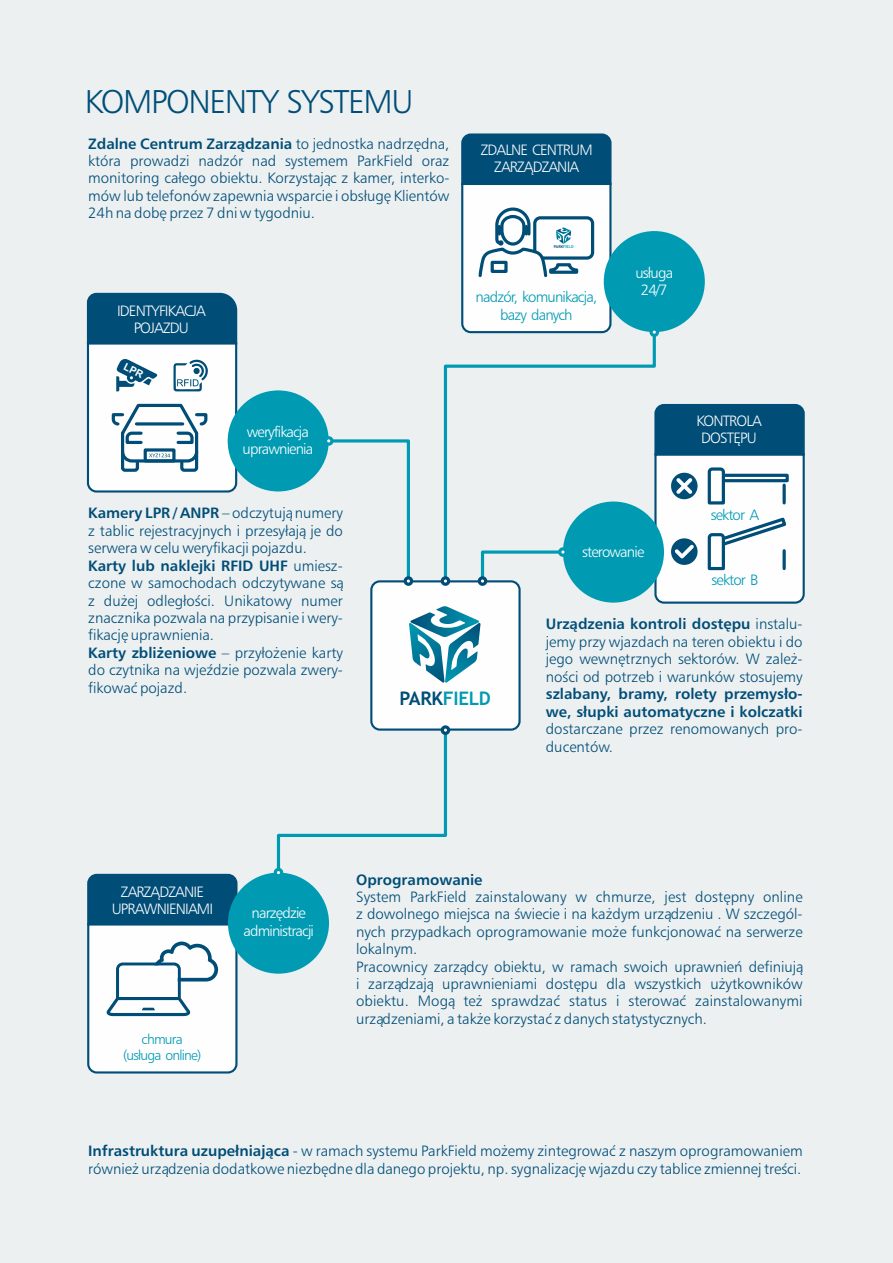
<style>
.page{position:relative;width:893px;height:1263px;background:#ecf0f1}
.page>*{position:absolute;margin:0;border:0;box-sizing:border-box;transform-origin:0 0}
.t1{font:33px "Humanist 777 Lt AT";letter-spacing:-.04em;color:#004d77}
.t2{font:700 18.75px "Trebuchet MS";letter-spacing:-.015em;color:#009bb3}
.t3{font:15px/17.4px "Humanist 777 Lt AT";color:#004d77}
.t4{font:15px/17.7px "Humanist 777 AT Bold";color:#004d77}
.t5{font:15px/17.4px "Humanist 777 Lt AT";letter-spacing:-.055em;color:#fefefe;text-align:center}
.t6{font:15px/17.4px "Humanist 777 Lt AT";letter-spacing:-.055em;color:#009bb3;text-align:center}
.t7{font:13.95px/16.2px "Humanist 777 Lt AT";letter-spacing:-.055em;color:#009bb3;text-align:center}
.t8{font:700 4.05px "Trebuchet MS";color:#009bb3}
.s1{font-family:"Humanist 777 Lt AT"}
.s2{color:#004d77}
.s3{font-family:"Humanist 777 AT Bold"}
</style>
<div class="page">
<div style="left:370px;top:580px;width:151px;height:151px;background:#fefefe;border:2px solid #004d77;border-radius:9px"></div>
<svg style="left:654px;top:404px;width:151px;height:200px;background:#a1bdcc"></svg>
<svg style="left:782px;top:485px;width:4px;height:18px"></svg>
<svg style="left:87px;top:873px;width:152px;height:201px;background:#aac3d1"></svg>
<div style="left:228px;top:390px;width:101px;height:101px;background:#009bb3;border-radius:50%"></div>
<div style="left:604px;top:231px;width:101px;height:101px;background:#009bb3;border-radius:50%"></div>
<div style="left:563px;top:501px;width:101px;height:102px;background:#009bb3;border-radius:50%"></div>
<div style="left:228px;top:872px;width:101px;height:102px;background:#009bb3;border-radius:50%"></div>
<svg style="left:409px;top:606px;width:72px;height:77px"></svg>
<svg style="left:275px;top:726px;width:173px;height:150px"></svg>
<svg style="left:443px;top:329px;width:214px;height:256px"></svg>
<svg style="left:326px;top:438px;width:85px;height:147px"></svg>
<svg style="left:404px;top:576px;width:9px;height:10px"></svg>
<svg style="left:441px;top:576px;width:9px;height:10px"></svg>
<svg style="left:478px;top:576px;width:9px;height:10px"></svg>
<svg style="left:441px;top:725px;width:9px;height:10px"></svg>
<svg style="left:558px;top:547px;width:10px;height:10px"></svg>
<svg style="left:649px;top:327px;width:10px;height:10px"></svg>
<svg style="left:324px;top:436px;width:9px;height:10px"></svg>
<svg style="left:274px;top:868px;width:9px;height:9px"></svg>
<svg style="left:460px;top:133px;width:153px;height:201px;background:#a4c0cf"></svg>
<svg style="left:86px;top:292px;width:152px;height:201px;background:#9dbbcb"></svg>
<h1 class="t1" style="left:85px;top:88px;width:330px">KOMPONENTY SYSTEMU</h1>
<p class="t4" style="left:88px;top:136px;width:363px">Zdalne Centrum Zarządzania <span class="s1">to jednostka nadrzędna,</span></p>
<p class="t3" style="left:88px;top:153px;width:363px;text-align:justify">która prowadzi nadzór nad systemem ParkField oraz monitoring całego obiektu. Korzystając z kamer, interko&shy;mów lub telefonów zapewnia wsparcie i obsługę Klientów 24h na dobę przez 7 dni w tygodniu.</p>
<p class="t5" style="left:117px;top:303px;width:90px">IDENTYFIKACJA<br>POJAZDU</p>
<p class="t5" style="left:481px;top:142px;width:113px">ZDALNE CENTRUM<br>ZARZĄDZANIA</p>
<p class="t8" style="left:554px;top:245px;width:21px"><span class="s2">PARK</span>FIELD</p>
<p class="t6" style="left:476px;top:289px;width:123px">nadzór, komunikacja, bazy danych</p>
<p class="t5" style="left:243px;top:424px;width:72px;text-align:left">weryfikacja uprawnienia</p>
<p class="t5" style="left:635px;top:265px;width:39px">usługa<br>24/7</p>
<p class="t5" style="left:696px;top:413px;width:67px">KONTROLA<br>DOSTĘPU</p>
<p class="t3" style="left:88px;top:506px;width:256px;text-align:justify"><span class="s3">Kamery LPR / ANPR</span> – odczytują numery z tablic rejestracyjnych i przesyłają je do serwera w celu weryfikacji pojazdu.</p>
<p class="t4" style="left:88px;top:558px;width:256px">Karty lub naklejki RFID UHF <span class="s1">umiesz-</span></p>
<p class="t3" style="left:88px;top:575px;width:256px">czone w samochodach odczytywane są z dużej odległości. Unikatowy numer znacznika pozwala na przypisanie i wery&shy;fikację uprawnienia.<br><span class="s3">Karty zbliżeniowe</span> – przyłożenie karty do czytnika na wjeździe pozwala zwery&shy;fikować pojazd.</p>
<p class="t2" style="left:399px;top:691px;width:93px"><span class="s2">PARK</span>FIELD</p>
<p class="t5" style="left:582px;top:545px;width:64px">sterowanie</p>
<p class="t6" style="left:711px;top:507px;width:50px">sektor A</p>
<p class="t6" style="left:712px;top:573px;width:48px">sektor B</p>
<p class="t4" style="left:546px;top:617px;width:258px">Urządzenia kontroli dostępu <span class="s1">instalu-</span></p>
<p class="t3" style="left:546px;top:634px;width:258px;text-align:justify">jemy przy wjazdach na teren obiektu i do jego wewnętrznych sektorów. W zależ&shy;ności od potrzeb i warunków stosujemy</p>
<p class="t4" style="left:546px;top:686px;width:258px">szlabany, bramy, rolety przemysło&shy;we, słupki automatyczne i kolczatki</p>
<p class="t3" style="left:546px;top:722px;width:258px">dostarczane przez renomowanych pro&shy;ducentów.</p>
<p class="t5" style="left:112px;top:884px;width:103px">ZARZĄDZANIE<br>UPRAWNIENIAMI</p>
<p class="t5" style="left:243px;top:906px;width:72px">narzędzie administracji</p>
<p class="t7" style="left:123px;top:1032px;width:80px">chmura (usługa online)</p>
<p class="t4" style="left:356px;top:872px;width:128px">Oprogramowanie</p>
<p class="t3" style="left:356px;top:889px;width:448px">System ParkField zainstalowany w chmurze, jest dostępny online z dowolnego miejsca na świecie i na każdym urządzeniu . W szczegól&shy;nych przypadkach oprogramowanie może funkcjonować na serwerze lokalnym.<br>Pracownicy zarządcy obiektu, w ramach swoich uprawnień definiują i zarządzają uprawnieniami dostępu dla wszystkich użytkowników obiektu. Mogą też sprawdzać status i sterować zainstalowanymi urządzeniami, a także korzystać z danych statystycznych.</p>
<p class="t3" style="left:88px;top:1143px;width:716px"><span class="s3">Infrastruktura uzupełniająca</span> - w ramach systemu ParkField możemy zintegrować z naszym oprogramowaniem również urządzenia dodatkowe niezbędne dla danego projektu, np. sygnalizację wjazdu czy tablice zmiennej treści.</p>
</div>
